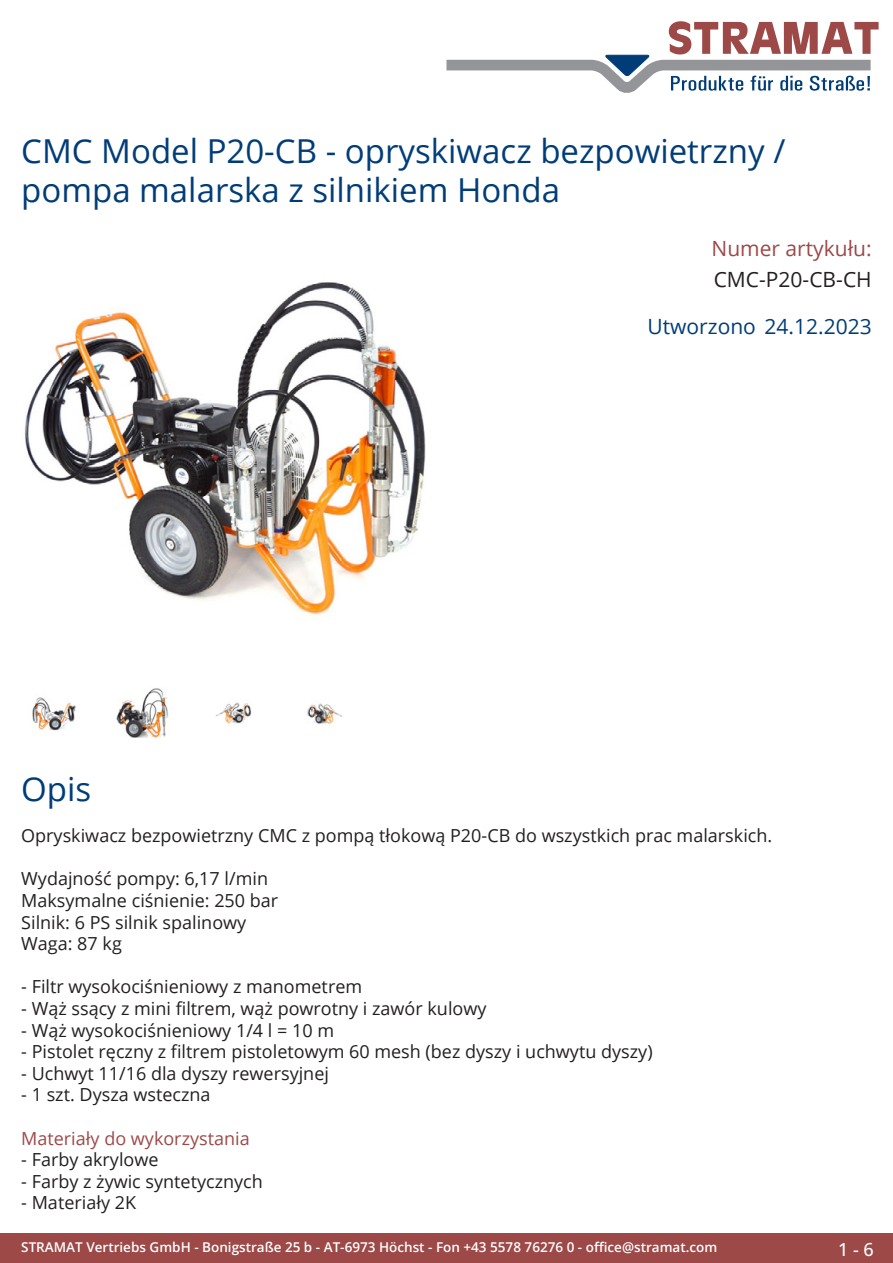
<style>
.page{position:relative;width:893px;height:1263px;background:#fff}
.page>*{position:absolute;margin:0;border:0;box-sizing:border-box;transform-origin:0 0}
.Produkttitel{font:33px/39.6px "Open Sans";color:#003d78}
.Erstellungsdatum{font:21px "Open Sans";color:#003d78}
.TechDaten_Überschrif{font:21px "Open Sans";color:#9c4948}
.TechDaten_Inhalt{font:21px "Open Sans";color:#231f20}
.Beschreibung_Text{font:18px/21.6px "Open Sans";color:#231f20}
.Beschreibung_Text-2{font:18px "Open Sans";color:#9c4948}
.t1{font:500 18px "Open Sans";color:#fff}
.t2{font:600 13.5px "Open Sans";color:#fff}
</style>
<div class="page">
<div style="left:0;top:1233px;width:893px;height:30px;background:#9c4948"></div>
<svg style="left:446px;top:21px;width:433px;height:72px"></svg>
<img style="left:25px;top:282px;width:401px;height:334px">
<img style="left:32px;top:697px;width:44px;height:34px">
<img style="left:116px;top:688px;width:53px;height:50px">
<img style="left:216px;top:702px;width:36px;height:22px">
<img style="left:307px;top:703px;width:35px;height:22px">
<p class="Produkttitel" style="left:21px;top:130px;width:766px">CMC Model P20-CB - opryskiwacz bezpowietrzny / pompa malarska z silnikiem Honda</p>
<p class="TechDaten_Überschrif" style="left:711px;top:234px;width:162px">Numer artykułu:</p>
<p class="TechDaten_Inhalt" style="left:714px;top:265px;width:160px">CMC-P20-CB-CH</p>
<p class="Erstellungsdatum" style="left:648px;top:312px;width:226px">Utworzono 24.12.2023</p>
<p class="Produkttitel" style="left:21px;top:768px;width:72px">Opis</p>
<p class="Beschreibung_Text" style="left:21px;top:824px;width:752px">Opryskiwacz bezpowietrzny CMC z pompą tłokową P20-CB do wszystkich prac malarskich.</p>
<p class="Beschreibung_Text" style="left:21px;top:867px;width:259px">Wydajność pompy: 6,17 l/min<br>Maksymalne ciśnienie: 250 bar<br>Silnik: 6 PS silnik spalinowy<br>Waga: 87 kg</p>
<p class="Beschreibung_Text" style="left:21px;top:975px;width:342px">- Filtr wysokociśnieniowy z manometrem</p>
<p class="Beschreibung_Text" style="left:21px;top:997px;width:467px">- Wąż ssący z mini filtrem, wąż powrotny i zawór kulowy</p>
<p class="Beschreibung_Text" style="left:21px;top:1019px;width:314px">- Wąż wysokociśnieniowy 1/4 l = 10 m</p>
<p class="Beschreibung_Text" style="left:21px;top:1040px;width:633px">- Pistolet ręczny z filtrem pistoletowym 60 mesh (bez dyszy i uchwytu dyszy)</p>
<p class="Beschreibung_Text" style="left:21px;top:1062px;width:309px">- Uchwyt 11/16 dla dyszy rewersyjnej</p>
<p class="Beschreibung_Text" style="left:21px;top:1083px;width:191px">- 1 szt. Dysza wsteczna</p>
<p class="Beschreibung_Text-2" style="left:21px;top:1126px;width:230px">Materiały do wykorzystania</p>
<p class="Beschreibung_Text" style="left:21px;top:1148px;width:139px">- Farby akrylowe</p>
<p class="Beschreibung_Text" style="left:21px;top:1170px;width:243px">- Farby z żywic syntetycznych</p>
<p class="Beschreibung_Text" style="left:21px;top:1191px;width:116px">- Materiały 2K</p>
<p class="t2" style="left:21px;top:1238px;width:698px">STRAMAT Vertriebs GmbH - Bonigstraße 25 b - AT-6973 Höchst - Fon +43 5578 76276 0 - office@stramat.com</p>
<p class="t1" style="left:838px;top:1237px;width:37px">1 - 6</p>
</div>
